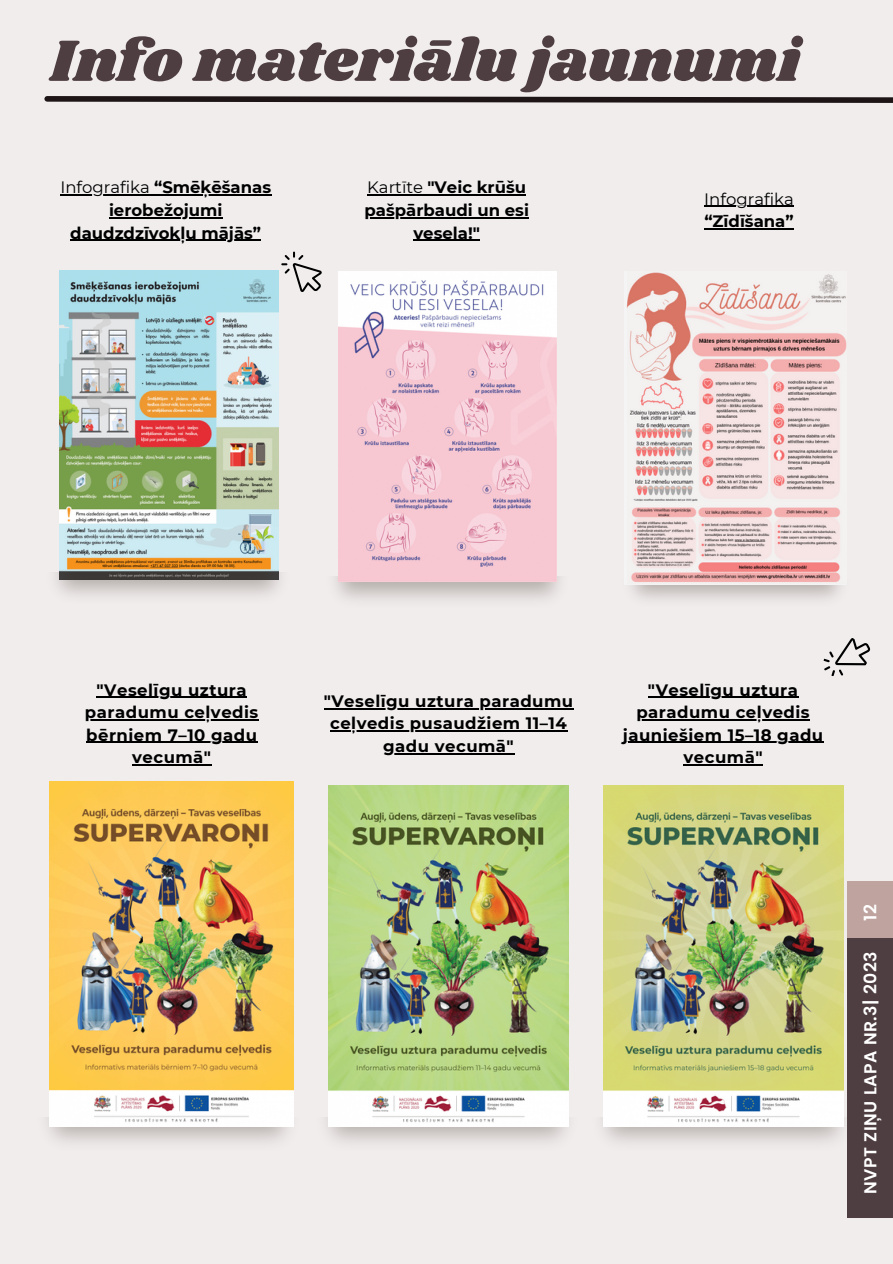
<style>
.page{position:relative;width:893px;height:1264px;background:#fff}
.page>*{position:absolute;margin:0;border:0;box-sizing:border-box;transform-origin:0 0}
.t1{font:60.3px "Shrikhand";color:#4e3e41}
.t2{font:600 17.25px "Poppins";letter-spacing:.03em;color:#fff}
.t3{font:700 16.5px/22.5px "Montserrat";letter-spacing:.03em;color:#000;text-align:center}
.t4{font:700 16.5px/22.5px "Montserrat";color:#000;text-align:center}
.t5{font:16.5px/22.5px "Montserrat";color:#000}
.s1{font-weight:400}
.s2{font-weight:700}
</style>
<div class="page">
<div style="left:0;top:0;width:892px;height:1263px;background:#f1eded"></div>
<svg style="left:44px;top:96px;width:848px;height:7px;background:#473f40"></svg>
<img style="left:59px;top:270px;width:219px;height:302px">
<img style="left:55px;top:572px;width:226px;height:24px">
<img style="left:335px;top:576px;width:225px;height:24px">
<img style="left:338px;top:272px;width:218px;height:309px">
<img style="left:47px;top:1117px;width:247px;height:26px">
<img style="left:50px;top:781px;width:243px;height:345px">
<img style="left:326px;top:1117px;width:243px;height:26px">
<img style="left:328px;top:785px;width:240px;height:341px">
<img style="left:602px;top:1117px;width:242px;height:26px">
<img style="left:603px;top:785px;width:240px;height:341px">
<svg style="left:823px;top:638px;width:48px;height:38px"></svg>
<svg style="left:281px;top:251px;width:41px;height:41px"></svg>
<div style="left:847px;top:932px;width:45px;height:285px;background:#4e3e41"></div>
<div style="left:847px;top:881px;width:45px;height:56px;background:#bea39e"></div>
<img style="left:624px;top:272px;width:222px;height:312px">
<hr style="left:60px;top:195px;width:94px;height:1px;background:#000">
<hr style="left:154px;top:195px;width:117px;height:1px;background:#000">
<hr style="left:109px;top:217px;width:113px;height:1px;background:#000">
<hr style="left:70px;top:240px;width:191px;height:1px;background:#000">
<hr style="left:367px;top:195px;width:60px;height:1px;background:#000">
<hr style="left:427px;top:195px;width:99px;height:1px;background:#000">
<hr style="left:364px;top:217px;width:165px;height:1px;background:#000">
<hr style="left:413px;top:240px;width:67px;height:1px;background:#000">
<hr style="left:97px;top:696px;width:150px;height:2px;background:#000">
<hr style="left:85px;top:719px;width:174px;height:1px;background:#000">
<hr style="left:86px;top:741px;width:171px;height:2px;background:#000">
<hr style="left:132px;top:764px;width:80px;height:1px;background:#000">
<hr style="left:324px;top:708px;width:249px;height:1px;background:#000">
<hr style="left:330px;top:730px;width:237px;height:1px;background:#000">
<hr style="left:383px;top:753px;width:131px;height:1px;background:#000">
<hr style="left:648px;top:696px;width:150px;height:2px;background:#000">
<hr style="left:636px;top:719px;width:174px;height:1px;background:#000">
<hr style="left:622px;top:741px;width:201px;height:2px;background:#000">
<hr style="left:683px;top:764px;width:80px;height:1px;background:#000">
<hr style="left:704px;top:206px;width:89px;height:1px;background:#000">
<hr style="left:704px;top:228px;width:89px;height:1px;background:#000">
<p class="t1" style="left:50px;top:19px;width:751px">Info materiālu jaunumi</p>
<p class="t4" style="left:60px;top:176px;width:212px"><span class="s1">Infografika</span> “Smēķēšanas ierobežojumi daudzdzīvokļu mājās”</p>
<p class="t4" style="left:364px;top:176px;width:166px"><span class="s1">Kartīte</span> "Veic krūšu pašpārbaudi un esi vesela!"</p>
<p class="t5" style="left:704px;top:187px;width:91px">Infografika <span class="s2">“Zīdīšana”</span></p>
<p class="t3" style="left:85px;top:678px;width:175px">"Veselīgu uztura paradumu ceļvedis bērniem 7–10 gadu vecumā"</p>
<p class="t3" style="left:324px;top:689px;width:251px">"Veselīgu uztura paradumu ceļvedis pusaudžiem 11–14 gadu vecumā"</p>
<p class="t3" style="left:622px;top:678px;width:202px">"Veselīgu uztura paradumu ceļvedis jauniešiem 15–18 gadu vecumā"</p>
<p class="t2" style="left:858px;top:921px;width:18px;rotate:-90deg">12</p>
<p class="t2" style="left:858px;top:1193px;width:244px;rotate:-90deg">NVPT ZIŅU LAPA NR.3| 2023</p>
</div>
